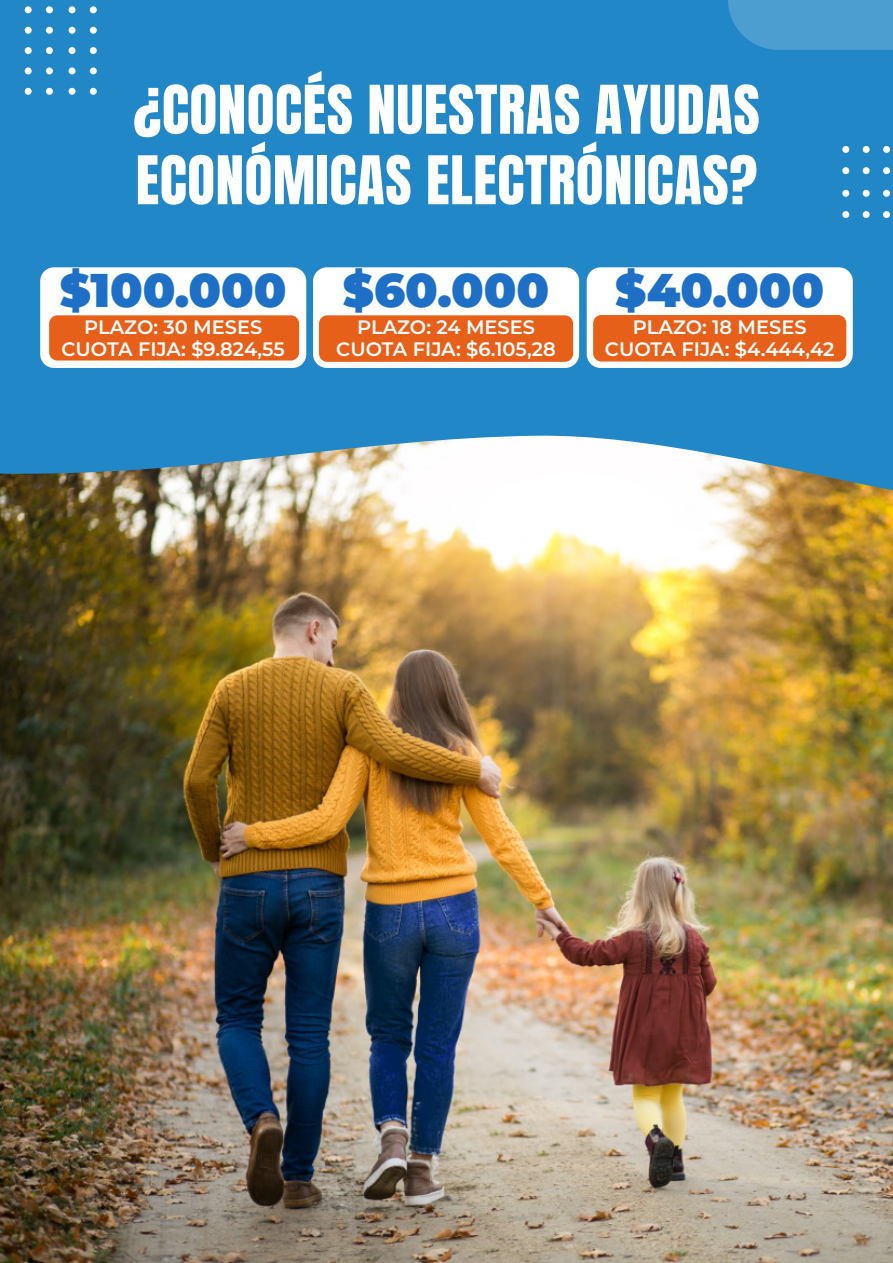
<style>
.page{position:relative;width:893px;height:1263px;background:#fff}
.page>*{position:absolute;margin:0;border:0;box-sizing:border-box;transform-origin:0 0}
.t1{font:57px/70.5px "Anton";letter-spacing:.01em;color:#fff}
.t2{font:900 47.25px "Montserrat";color:#1d70c5}
.t3{font:600 19.35px/22px "Montserrat";color:#fff;text-align:center}
</style>
<div class="page">
<img style="left:0;top:492px;width:893px;height:771px">
<svg style="left:0;top:0;width:893px;height:492px;background:#328ec7"></svg>
<div style="left:842px;top:211px;width:7px;height:7px;background:#fff;border-radius:50%"></div>
<div style="left:863px;top:211px;width:7px;height:7px;background:#fff;border-radius:50%"></div>
<div style="left:883px;top:211px;width:7px;height:7px;background:#fff;border-radius:50%"></div>
<div style="left:842px;top:190px;width:7px;height:7px;background:#fff;border-radius:50%"></div>
<div style="left:863px;top:190px;width:7px;height:7px;background:#fff;border-radius:50%"></div>
<div style="left:883px;top:190px;width:7px;height:7px;background:#fff;border-radius:50%"></div>
<div style="left:842px;top:167px;width:7px;height:7px;background:#fff;border-radius:50%"></div>
<div style="left:863px;top:167px;width:7px;height:7px;background:#fff;border-radius:50%"></div>
<div style="left:883px;top:167px;width:7px;height:7px;background:#fff;border-radius:50%"></div>
<div style="left:842px;top:146px;width:7px;height:7px;background:#fff;border-radius:50%"></div>
<div style="left:863px;top:146px;width:7px;height:7px;background:#fff;border-radius:50%"></div>
<div style="left:883px;top:146px;width:7px;height:7px;background:#fff;border-radius:50%"></div>
<div style="left:25px;top:6px;width:7px;height:7px;background:#fff;border-radius:50%"></div>
<div style="left:25px;top:27px;width:7px;height:7px;background:#fff;border-radius:50%"></div>
<div style="left:25px;top:47px;width:7px;height:7px;background:#fff;border-radius:50%"></div>
<div style="left:25px;top:67px;width:7px;height:7px;background:#fff;border-radius:50%"></div>
<div style="left:25px;top:88px;width:7px;height:7px;background:#fff;border-radius:50%"></div>
<div style="left:46px;top:6px;width:7px;height:7px;background:#fff;border-radius:50%"></div>
<div style="left:46px;top:27px;width:7px;height:7px;background:#fff;border-radius:50%"></div>
<div style="left:46px;top:47px;width:7px;height:7px;background:#fff;border-radius:50%"></div>
<div style="left:46px;top:67px;width:7px;height:7px;background:#fff;border-radius:50%"></div>
<div style="left:46px;top:88px;width:7px;height:7px;background:#fff;border-radius:50%"></div>
<div style="left:69px;top:6px;width:7px;height:7px;background:#fff;border-radius:50%"></div>
<div style="left:69px;top:27px;width:7px;height:7px;background:#fff;border-radius:50%"></div>
<div style="left:69px;top:47px;width:7px;height:7px;background:#fff;border-radius:50%"></div>
<div style="left:69px;top:67px;width:7px;height:7px;background:#fff;border-radius:50%"></div>
<div style="left:69px;top:88px;width:7px;height:7px;background:#fff;border-radius:50%"></div>
<div style="left:90px;top:6px;width:7px;height:7px;background:#fff;border-radius:50%"></div>
<div style="left:90px;top:27px;width:7px;height:7px;background:#fff;border-radius:50%"></div>
<div style="left:90px;top:47px;width:7px;height:7px;background:#fff;border-radius:50%"></div>
<div style="left:90px;top:67px;width:7px;height:7px;background:#fff;border-radius:50%"></div>
<div style="left:90px;top:88px;width:7px;height:7px;background:#fff;border-radius:50%"></div>
<svg style="left:728px;top:0;width:165px;height:50px;background:#499cd0"></svg>
<div style="left:313px;top:267px;width:266px;height:101px;background:#fff;border-radius:14px"></div>
<div style="left:319px;top:315px;width:254px;height:47px;background:#e7601a;border-radius:8px"></div>
<div style="left:587px;top:267px;width:266px;height:101px;background:#fff;border-radius:14px"></div>
<div style="left:593px;top:315px;width:253px;height:46px;background:#e7601a;border-radius:8px"></div>
<div style="left:40px;top:267px;width:266px;height:101px;background:#fff;border-radius:14px"></div>
<div style="left:49px;top:315px;width:250px;height:45px;background:#e7601a;border-radius:8px"></div>
<h1 class="t1" style="left:133px;top:79px;width:628px">¿CONOCÉS NUESTRAS AYUDAS<br>ECONÓMICAS ELECTRÓNICAS?</h1>
<h2 class="t2" style="left:60px;top:259px;width:228px">$100.000</h2>
<p class="t3" style="left:62px;top:316px;width:225px">PLAZO: 30 MESES<br>CUOTA FIJA: $9.824,55</p>
<h2 class="t2" style="left:343px;top:259px;width:208px">$60.000</h2>
<p class="t3" style="left:336px;top:316px;width:221px">PLAZO: 24 MESES<br>CUOTA FIJA: $6.105,28</p>
<h2 class="t2" style="left:615px;top:259px;width:211px">$40.000</h2>
<p class="t3" style="left:605px;top:315px;width:231px">PLAZO: 18 MESES<br>CUOTA FIJA: $4.444,42</p>
</div>
